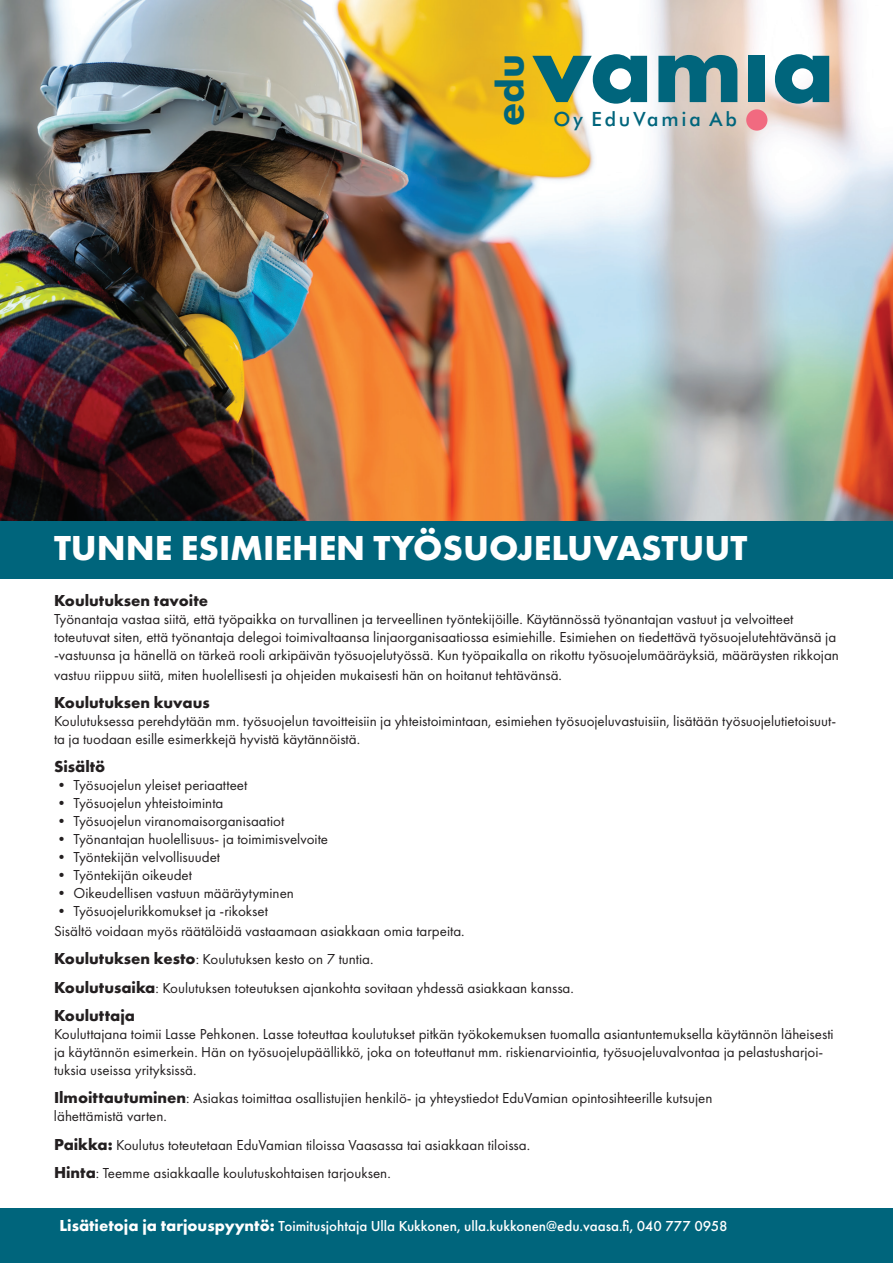
<style>
.page{position:relative;width:893px;height:1263px;background:#fff}
.page>*{position:absolute;margin:0;border:0;box-sizing:border-box;transform-origin:0 0}
.t1{font:500 38.1px "Futura BT";color:#00657c}
.t2{font:700 36px "Futura PT";color:#fff}
.t3{font:500 19.65px "Futura BT";letter-spacing:.145em;color:#00657c}
.t4{font:700 16.5px "Futura PT";color:#231f20}
.t5{font:15px/18px "Futura PT";color:#231f20}
.t6{font:500 15px "Futura PT";color:#fff}
.s1{font-weight:700;font-size:16.5px}
</style>
<div class="page">
<img style="left:0;top:0;width:893px;height:541px">
<div style="left:0;top:1209px;width:893px;height:54px;background:#00657c"></div>
<div style="left:1px;top:521px;width:892px;height:57px;background:#00657c"></div>
<svg style="left:532px;top:54px;width:115px;height:50px"></svg>
<svg style="left:658px;top:55px;width:79px;height:47px;background:#438490"></svg>
<div style="left:746px;top:109px;width:21px;height:22px;background:#f16a80;border-radius:50%"></div>
<div style="left:748px;top:56px;width:17px;height:46px;background:#00657c"></div>
<svg style="left:775px;top:54px;width:54px;height:50px"></svg>
<h1 class="t1" style="left:488px;top:126px;width:74px;rotate:-90deg">edu</h1>
<h3 class="t3" style="left:554px;top:111px;width:185px">Oy EduVamia Ab</h3>
<h2 class="t2" style="left:54px;top:525px;width:695px">TUNNE ESIMIEHEN TYÖSUOJELUVASTUUT</h2>
<p class="t4" style="left:54px;top:590px;width:156px">Koulutuksen tavoite</p>
<p class="t5" style="left:54px;top:610px;width:786px">Työnantaja vastaa siitä, että työpaikka on turvallinen ja terveellinen työntekijöille. Käytännössä työnantajan vastuut ja velvoitteet toteutuvat siten, että työnantaja delegoi toimivaltaansa linjaorganisaatiossa esimiehille. Esimiehen on tiedettävä työsuojelutehtävänsä ja -vastuunsa ja hänellä on tärkeä rooli arkipäivän työsuojelutyössä. Kun työpaikalla on rikottu työsuojelumääräyksiä, määräysten rikkojan</p>
<p class="t5" style="left:54px;top:665px;width:509px">vastuu riippuu siitä, miten huolellisesti ja ohjeiden mukaisesti hän on hoitanut tehtävänsä.</p>
<p class="t4" style="left:54px;top:692px;width:157px">Koulutuksen kuvaus</p>
<p class="t5" style="left:54px;top:712px;width:784px">Koulutuksessa perehdytään mm. työsuojelun tavoitteisiin ja yhteistoimintaan, esimiehen työsuojeluvastuisiin, lisätään työsuojelutietoisuut&shy;ta ja tuodaan esille esimerkkejä hyvistä käytännöistä.</p>
<p class="t4" style="left:54px;top:756px;width:53px">Sisältö</p>
<p class="t5" style="left:54px;top:776px;width:195px">• Työsuojelun yleiset periaatteet</p>
<p class="t5" style="left:54px;top:794px;width:171px">• Työsuojelun yhteistoiminta</p>
<p class="t5" style="left:54px;top:812px;width:232px">• Työsuojelun viranomaisorganisaatiot</p>
<p class="t5" style="left:54px;top:830px;width:276px">• Työnantajan huolellisuus- ja toimimisvelvoite</p>
<p class="t5" style="left:54px;top:848px;width:168px">• Työntekijän velvollisuudet</p>
<p class="t5" style="left:54px;top:866px;width:139px">• Työntekijän oikeudet</p>
<p class="t5" style="left:54px;top:884px;width:241px">• Oikeudellisen vastuun määräytyminen</p>
<p class="t5" style="left:54px;top:901px;width:412px;line-height:19.8px">• Työsuojelurikkomukset ja -rikokset<br>Sisältö voidaan myös räätälöidä vastaamaan asiakkaan omia tarpeita.</p>
<p class="t5" style="left:54px;top:945px;width:521px;line-height:28.3px"><span class="s1">Koulutuksen kesto</span>: Koulutuksen kesto on 7 tuntia.<br><span class="s1">Koulutusaika</span>: Koulutuksen toteutuksen ajankohta sovitaan yhdessä asiakkaan kanssa.</p>
<p class="t4" style="left:54px;top:1005px;width:82px">Kouluttaja</p>
<p class="t5" style="left:54px;top:1025px;width:781px">Kouluttajana toimii Lasse Pehkonen. Lasse toteuttaa koulutukset pitkän työkokemuksen tuomalla asiantuntemuksella käytännön läheisesti ja käytännön esimerkein. Hän on työsuojelupäällikkö, joka on toteuttanut mm. riskienarviointia, työsuojeluvalvontaa ja pelastusharjoi&shy;tuksia useissa yrityksissä.</p>
<p class="t5" style="left:54px;top:1089px;width:660px"><span class="s1">Ilmoittautuminen</span>: Asiakas toimittaa osallistujien henkilö- ja yhteystiedot EduVamian opintosihteerille kutsujen lähettämistä varten.</p>
<p class="t5" style="left:54px;top:1130px;width:478px;line-height:28.3px"><span class="s1">Paikka:</span> Koulutus toteutetaan EduVamian tiloissa Vaasassa tai asiakkaan tiloissa.<br><span class="s1">Hinta</span>: Teemme asiakkaalle koulutuskohtaisen tarjouksen.</p>
<p class="t6" style="left:60px;top:1217px;width:670px"><span class="s1">Lisätietoja ja tarjouspyyntö:</span> Toimitusjohtaja Ulla Kukkonen, ulla.kukkonen@edu.vaasa.fi, 040 777 0958</p>
</div>
